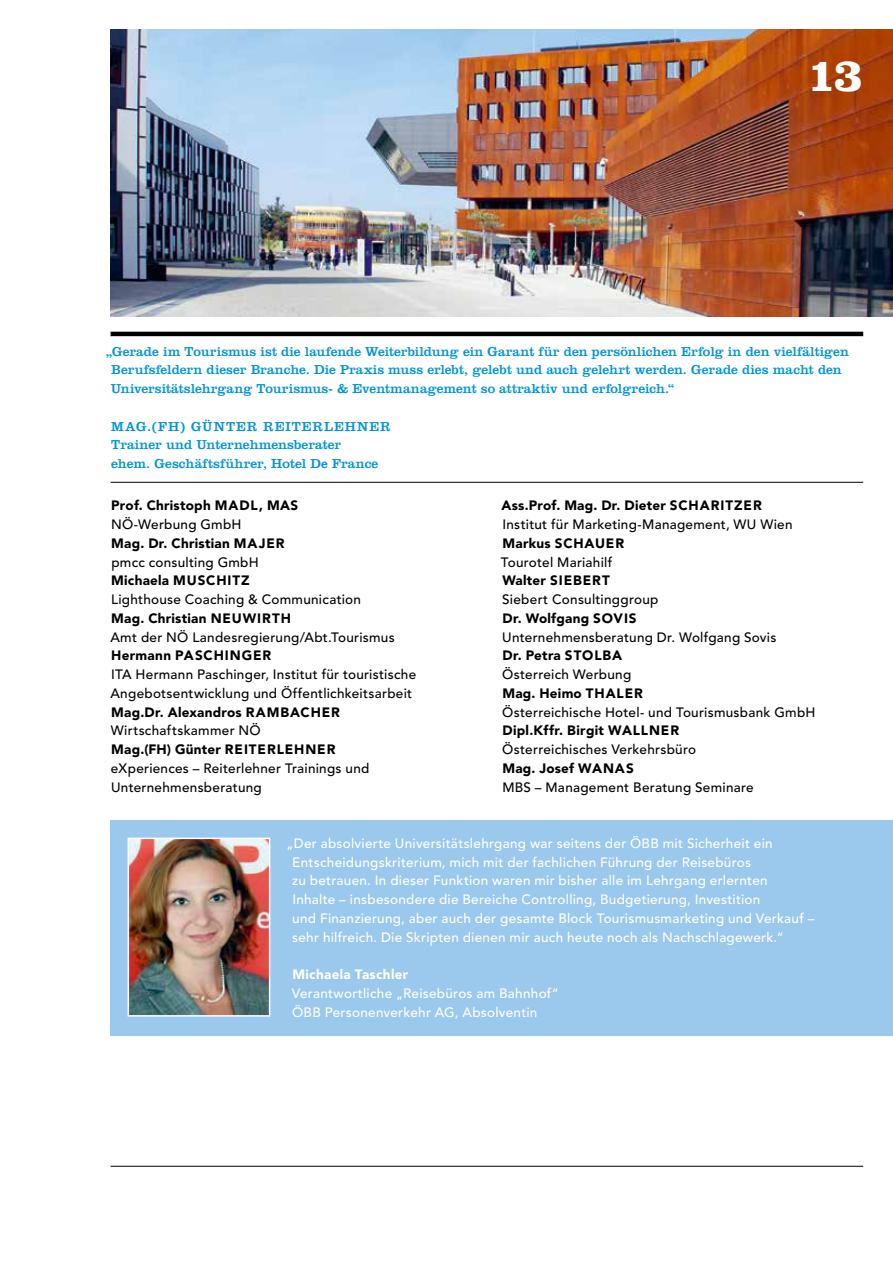
<style>
.page{position:relative;width:893px;height:1263px;background:#fff}
.page>*{position:absolute;margin:0;border:0;box-sizing:border-box;transform-origin:0 0}
.t1{font:700 48px "Clarendon LT Std";color:#fff}
.t2{font:500 13.5px/18.8px "Avenir LT Std";letter-spacing:.02em;color:#000}
.t3{font:500 13.5px/18.8px "Avenir LT Std";letter-spacing:.02em;color:#fff}
.t4{font:13.5px/18.8px "Clarendon LT Std";color:#0095d6}
.t5{font:900 13.5px "Avenir LT Std";letter-spacing:.025em;color:#000}
.t6{font:900 13.5px "Avenir LT Std";letter-spacing:.065em;color:#000}
.t7{font:900 13.5px "Avenir LT Std";letter-spacing:.06em;color:#000}
.t8{font:900 13.5px "Avenir LT Std";letter-spacing:.02em;color:#fff}
.t9{font:900 13.5px "Avenir LT Std";letter-spacing:.045em;color:#000}
</style>
<div class="page">
<div style="left:111px;top:820px;width:782px;height:215px;background:#9bc8ed"></div>
<img style="left:131px;top:840px;width:136px;height:173px">
<div style="left:128px;top:837px;width:142px;height:179px;border:2px solid #fff"></div>
<img style="left:111px;top:30px;width:782px;height:287px">
<hr style="left:111px;top:332px;width:752px;height:4px;background:#000">
<hr style="left:111px;top:482px;width:752px;height:1px;background:#000">
<hr style="left:111px;top:1166px;width:752px;height:1px;background:#000">
<h1 class="t1" style="left:807px;top:46px;width:58px">13</h1>
<p class="t4" style="left:111px;top:342px;width:740px;text-indent:-5px">„Gerade im Tourismus ist die laufende Weiterbildung ein Garant für den persönlichen Erfolg in den vielfältigen<br>Berufsfeldern dieser Branche. Die Praxis muss erlebt, gelebt und auch gelehrt werden. Gerade dies macht den<br>Universitätslehrgang Tourismus- &amp; Eventmanagement so attraktiv und erfolgreich.“</p>
<p class="t4" style="left:111px;top:417px;width:281px">MAG.(FH) GÜNTER REITERLEHNER<br>Trainer und Unternehmensberater<br>ehem. Geschäftsführer, Hotel De France</p>
<p class="t5" style="left:111px;top:497px;width:188px">Prof. Christoph MADL, MAS</p>
<p class="t2" style="left:111px;top:515px;width:132px">NÖ-Werbung GmbH</p>
<p class="t5" style="left:111px;top:535px;width:175px">Mag. Dr. Christian MAJER</p>
<p class="t2" style="left:111px;top:553px;width:149px">pmcc consulting GmbH</p>
<p class="t5" style="left:111px;top:572px;width:140px">Michaela MUSCHITZ</p>
<p class="t2" style="left:111px;top:590px;width:251px">Lighthouse Coaching &amp; Communication</p>
<p class="t5" style="left:111px;top:610px;width:181px">Mag. Christian NEUWIRTH</p>
<p class="t2" style="left:110px;top:628px;width:286px">Amt der NÖ Landesregierung/Abt.Tourismus</p>
<p class="t7" style="left:111px;top:647px;width:162px">Hermann PASCHINGER</p>
<p class="t2" style="left:110px;top:665px;width:307px">ITA Hermann Paschinger, Institut für touristische<br>Angebotsentwicklung und Öffentlichkeitsarbeit</p>
<p class="t5" style="left:111px;top:704px;width:230px">Mag.Dr. Alexandros RAMBACHER</p>
<p class="t2" style="left:111px;top:722px;width:151px">Wirtschaftskammer NÖ</p>
<p class="t6" style="left:111px;top:741px;width:226px">Mag.(FH) Günter REITERLEHNER</p>
<p class="t2" style="left:111px;top:759px;width:260px">eXperiences – Reiterlehner Trainings und<br>Unternehmensberatung</p>
<p class="t5" style="left:501px;top:497px;width:262px">Ass.Prof. Mag. Dr. Dieter SCHARITZER</p>
<p class="t2" style="left:502px;top:515px;width:292px">Institut für Marketing-Management, WU Wien</p>
<p class="t5" style="left:502px;top:535px;width:123px">Markus SCHAUER</p>
<p class="t2" style="left:501px;top:553px;width:113px">Tourotel Mariahilf</p>
<p class="t6" style="left:502px;top:572px;width:109px">Walter SIEBERT</p>
<p class="t2" style="left:502px;top:590px;width:158px">Siebert Consultinggroup</p>
<p class="t5" style="left:502px;top:610px;width:136px">Dr. Wolfgang SOVIS</p>
<p class="t2" style="left:502px;top:628px;width:276px">Unternehmensberatung Dr. Wolfgang Sovis</p>
<p class="t9" style="left:502px;top:647px;width:121px">Dr. Petra STOLBA</p>
<p class="t2" style="left:502px;top:665px;width:130px">Österreich Werbung</p>
<p class="t5" style="left:502px;top:685px;width:142px">Mag. Heimo THALER</p>
<p class="t2" style="left:502px;top:703px;width:315px">Österreichische Hotel- und Tourismusbank GmbH</p>
<p class="t5" style="left:502px;top:722px;width:178px">Dipl.Kffr. Birgit WALLNER</p>
<p class="t2" style="left:502px;top:740px;width:195px">Österreichisches Verkehrsbüro</p>
<p class="t5" style="left:502px;top:760px;width:133px">Mag. Josef WANAS</p>
<p class="t2" style="left:502px;top:778px;width:253px">MBS – Management Beratung Seminare</p>
<p class="t3" style="left:292px;top:834px;width:524px;text-indent:-6px">„Der absolvierte Universitätslehrgang war seitens der ÖBB mit Sicherheit ein Entscheidungskriterium, mich mit der fachlichen Führung der Reisebüros<br>zu betrauen. In dieser Funktion waren mir bisher alle im Lehrgang erlernten<br>Inhalte – insbesondere die Bereiche Controlling, Budgetierung, Investition<br>und Finanzierung, aber auch der gesamte Block Tourismusmarketing und Verkauf – sehr hilfreich. Die Skripten dienen mir auch heute noch als Nachschlagewerk.“</p>
<p class="t8" style="left:292px;top:966px;width:117px">Michaela Taschler</p>
<p class="t3" style="left:292px;top:984px;width:269px">Verantwortliche „Reisebüros am Bahnhof“<br>ÖBB Personenverkehr AG, Absolventin</p>
</div>
